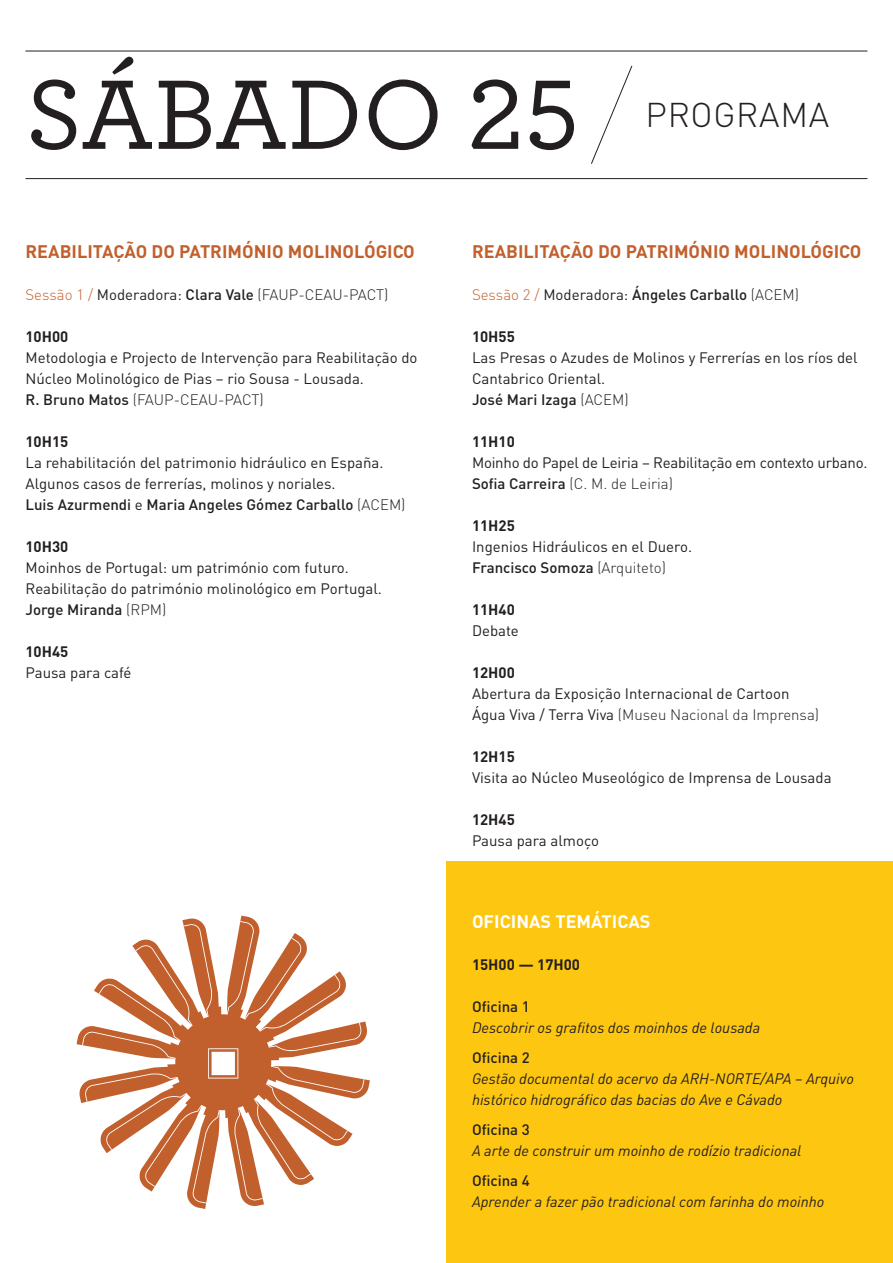
<style>
.page{position:relative;width:893px;height:1263px;background:#fff}
.page>*{position:absolute;margin:0;border:0;box-sizing:border-box;transform-origin:0 0}
.t1{font:500 103.5px "Archer";color:#231f20}
.t2{font:300 33.9px "DIN Pro";letter-spacing:.02em;color:#231f20}
.t3{font:700 18px "DIN Pro";color:#c2602d}
.t4{font:700 18px "DIN Pro";color:#fff}
.t5{font:15px/21px "DIN Pro";color:#231f20}
.t6{font:italic 15px/21px "DIN";color:#231f20}
.t7{font:500 15px "DIN Pro";color:#231f20}
.t8{font:700 15px "DIN Pro";color:#231f20}
.t9{font:300 15px "DIN Pro";color:#231f20}
.s1{color:#c2602d}
.s2{font-weight:400}
.s3{font-weight:500}
.s4{font-weight:300}
.s5{font-weight:300;color:#c2602d}
</style>
<div class="page">
<hr style="left:26px;top:51px;width:841px;height:1px;background:#231f20">
<hr style="left:26px;top:178px;width:841px;height:1px;background:#231f20">
<svg style="left:591px;top:65px;width:42px;height:99px"></svg>
<div style="left:446px;top:861px;width:447px;height:402px;background:#fdc611"></div>
<svg style="left:77px;top:915px;width:293px;height:294px"></svg>
<svg style="left:82px;top:921px;width:282px;height:282px"></svg>
<h1 class="t1" style="left:26px;top:40px;width:555px">SÁBADO 25</h1>
<h2 class="t2" style="left:646px;top:92px;width:185px">PROGRAMA</h2>
<p class="t3" style="left:26px;top:239px;width:391px">REABILITAÇÃO DO PATRIMÓNIO MOLINOLÓGICO</p>
<p class="t9" style="left:26px;top:284px;width:364px"><span class="s1">Sessão 1 /</span> <span class="s2">Moderadora:</span> <span class="s3">Clara Vale</span> (FAUP-CEAU-PACT)</p>
<p class="t8" style="left:26px;top:326px;width:44px">10H00</p>
<p class="t5" style="left:26px;top:346px;width:394px">Metodologia e Projecto de Intervenção para Reabilitação do<br>Núcleo Molinológico de Pias – rio Sousa - Lousada.<br><span class="s3">R. Bruno Matos</span> <span class="s4">(FAUP-CEAU-PACT)</span></p>
<p class="t8" style="left:26px;top:431px;width:44px">10H15</p>
<p class="t5" style="left:26px;top:451px;width:382px">La rehabilitación del patrimonio hidráulico en España.<br>Algunos casos de ferrerías, molinos y noriales.<br><span class="s3">Luis Azurmendi</span> e <span class="s3">Maria Angeles Gómez Carballo</span> <span class="s4">(ACEM)</span></p>
<p class="t8" style="left:26px;top:536px;width:44px">10H30</p>
<p class="t5" style="left:26px;top:556px;width:358px">Moinhos de Portugal: um património com futuro.<br>Reabilitação do património molinológico em Portugal.<br><span class="s3">Jorge Miranda</span> <span class="s4">(RPM)</span></p>
<p class="t8" style="left:26px;top:641px;width:44px">10H45</p>
<p class="t5" style="left:26px;top:661px;width:107px">Pausa para café</p>
<p class="t3" style="left:472px;top:239px;width:391px">REABILITAÇÃO DO PATRIMÓNIO MOLINOLÓGICO</p>
<p class="t7" style="left:472px;top:284px;width:329px"><span class="s5">Sessão 2 /</span> <span class="s2">Moderadora:</span> Ángeles Carballo <span class="s4">(ACEM)</span></p>
<p class="t8" style="left:472px;top:326px;width:44px">10H55</p>
<p class="t5" style="left:472px;top:346px;width:387px">Las Presas o Azudes de Molinos y Ferrerías en los ríos del<br>Cantabrico Oriental.<br><span class="s3">José Mari Izaga</span> <span class="s4">(ACEM)</span></p>
<p class="t8" style="left:472px;top:431px;width:44px">11H10</p>
<p class="t5" style="left:472px;top:451px;width:397px">Moinho do Papel de Leiria – Reabilitação em contexto urbano.<br><span class="s3">Sofia Carreira</span> <span class="s4">(C. M. de Leiria)</span></p>
<p class="t8" style="left:472px;top:515px;width:44px">11H25</p>
<p class="t5" style="left:472px;top:535px;width:222px">Ingenios Hidráulicos en el Duero.<br><span class="s3">Francisco Somoza</span> <span class="s4">(Arquiteto)</span></p>
<p class="t8" style="left:472px;top:599px;width:44px">11H40</p>
<p class="t5" style="left:472px;top:619px;width:48px">Debate</p>
<p class="t8" style="left:472px;top:662px;width:44px">12H00</p>
<p class="t5" style="left:472px;top:682px;width:349px">Abertura da Exposição Internacional de Cartoon<br>Água Viva / Terra Viva <span class="s4">(Museu Nacional da Imprensa)</span></p>
<p class="t8" style="left:472px;top:746px;width:44px">12H15</p>
<p class="t5" style="left:472px;top:766px;width:361px">Visita ao Núcleo Museológico de Imprensa de Lousada</p>
<p class="t8" style="left:472px;top:809px;width:44px">12H45</p>
<p class="t5" style="left:472px;top:829px;width:129px">Pausa para almoço</p>
<p class="t4" style="left:472px;top:909px;width:180px">OFICINAS TEMÁTICAS</p>
<p class="t8" style="left:472px;top:954px;width:110px">15H00 — 17H00</p>
<p class="t7" style="left:472px;top:996px;width:59px">Oficina 1</p>
<p class="t6" style="left:472px;top:1017px;width:290px">Descobrir os grafitos dos moinhos de lousada</p>
<p class="t7" style="left:472px;top:1047px;width:59px">Oficina 2</p>
<p class="t6" style="left:472px;top:1068px;width:383px">Gestão documental do acervo da ARH-NORTE/APA – Arquivo histórico hidrográfico das bacias do Ave e Cávado</p>
<p class="t7" style="left:472px;top:1119px;width:59px">Oficina 3</p>
<p class="t6" style="left:472px;top:1140px;width:331px">A arte de construir um moinho de rodízio tradicional</p>
<p class="t7" style="left:472px;top:1170px;width:59px">Oficina 4</p>
<p class="t6" style="left:472px;top:1191px;width:354px">Aprender a fazer pão tradicional com farinha do moinho</p>
</div>
